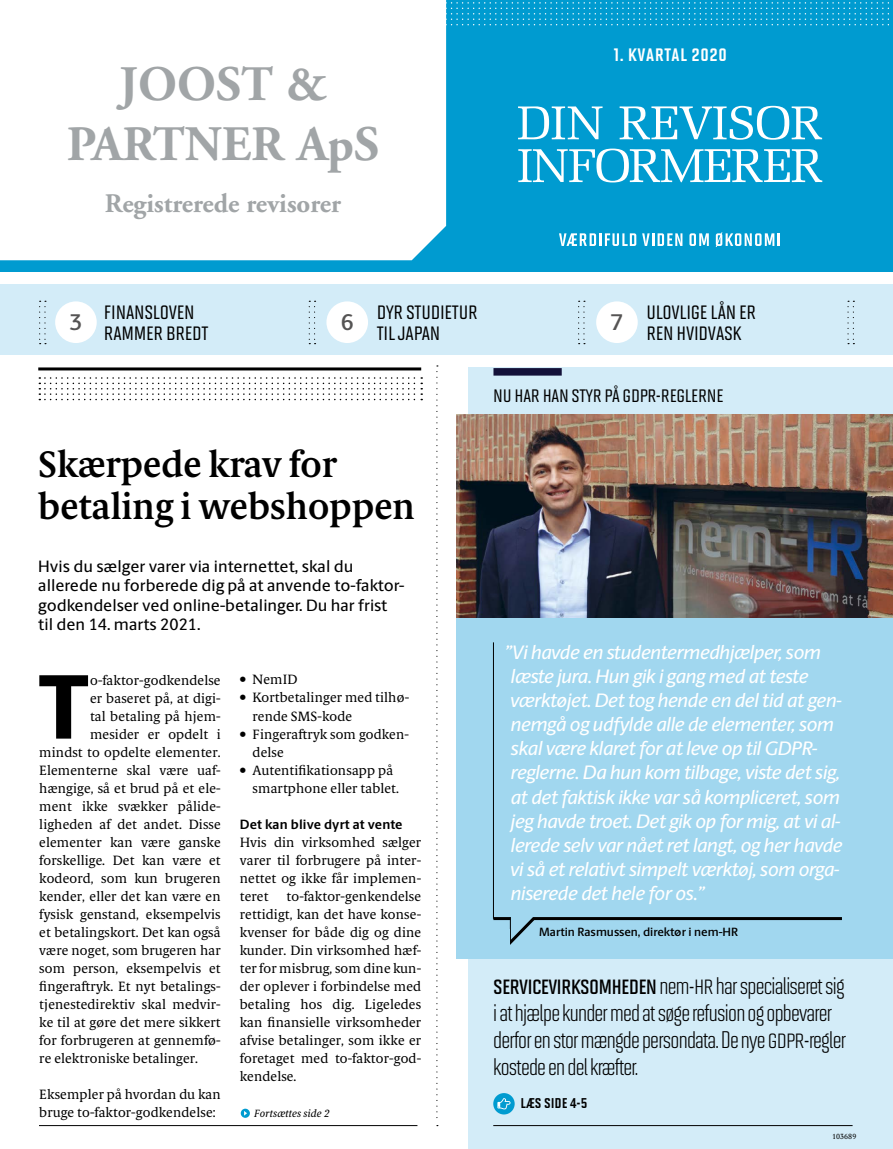
<style>
.page{position:relative;width:893px;height:1149px;background:#fff}
.page>*{position:absolute;margin:0;border:0;box-sizing:border-box;transform-origin:0 0}
.t1{font:800 91.8px "Berling Sans";color:#000}
.t2{font:700 49.5px/59.4px "Adobe Garamond";color:#a1a5a7;text-align:center}
.t3{font:600 36.9px/42.6px "Berling Serif Text";color:#000}
.t4{font:700 26.85px "Adobe Garamond";color:#a1a5a7}
.t5{font:24px/27px "Solano Gothic MVB";letter-spacing:-.03em;color:#000}
.t6{font:600 22.8px "Berling Sans";color:#555454}
.t7{font:22.5px/21px "Solano Gothic MVB Md SC";letter-spacing:-.01em;color:#000}
.t8{font:21px "Solano Gothic MVB Md SC";letter-spacing:-.01em;color:#000}
.t9{font:21px "Solano Gothic MVB Bd SC";letter-spacing:.03em;color:#fff}
.t10{font:italic 500 19.5px/24px "Berling Sans";letter-spacing:-.02em;color:#fff}
.t11{font:500 16.5px/19.5px "Berling Sans";color:#000}
.t12{font:16.5px "Solano Gothic MVB Bd SC";color:#000}
.t13{font:13.5px/18px "Berling Serif Text";letter-spacing:.01em;color:#000}
.t14{font:700 13.5px "Berling Sans";letter-spacing:.01em;color:#000}
.t15{font:600 12px "Berling Sans";color:#000}
.t16{font:italic 10.5px "Berling Serif Text";letter-spacing:.01em;color:#000}
.t17{font:7.5px "Berling Serif Text";color:#000}
.s1{font-family:"Solano Gothic MVB Sb SC"}
.s2{font-family:"Solano Gothic MVB Rg SC"}
</style>
<div class="page">
<div style="left:468px;top:367px;width:425px;height:781px;background:#d3ecf8"></div>
<div style="left:0;top:284px;width:893px;height:70px;background:#d3ecf8"></div>
<svg style="left:847px;top:300px;width:7px;height:44px"></svg>
<svg style="left:436px;top:365px;width:2px;height:753px"></svg>
<div style="left:493px;top:368px;width:69px;height:7px;background:#131139"></div>
<hr style="left:493px;top:1124px;width:360px;height:1px;background:#000">
<hr style="left:39px;top:1124px;width:378px;height:1px;background:#000">
<svg style="left:493px;top:1092px;width:22px;height:22px"></svg>
<svg style="left:497px;top:1097px;width:13px;height:11px"></svg>
<div style="left:55px;top:301px;width:42px;height:42px;background:#fff;border-radius:50%"></div>
<svg style="left:39px;top:300px;width:7px;height:44px"></svg>
<div style="left:326px;top:301px;width:42px;height:42px;background:#fff;border-radius:50%"></div>
<svg style="left:309px;top:300px;width:7px;height:44px"></svg>
<div style="left:596px;top:301px;width:42px;height:42px;background:#fff;border-radius:50%"></div>
<svg style="left:578px;top:300px;width:7px;height:44px"></svg>
<img style="left:456px;top:415px;width:437px;height:203px">
<div style="left:456px;top:618px;width:437px;height:340px;background:#a1d7ef"></div>
<hr style="left:493px;top:642px;width:1px;height:276px;background:#000">
<svg style="left:493px;top:917px;width:349px;height:28px"></svg>
<div style="left:488px;top:928px;width:22px;height:19px;background:#a1d7ef"></div>
<svg style="left:241px;top:1108px;width:9px;height:9px"></svg>
<svg style="left:244px;top:1110px;width:3px;height:5px"></svg>
<hr style="left:38px;top:367px;width:383px;height:3px;background:#000">
<svg style="left:39px;top:377px;width:383px;height:23px"></svg>
<div style="left:0;top:0;width:893px;height:271px;background:#009bd0"></div>
<div style="left:0;top:0;width:446px;height:260px;background:#fff"></div>
<svg style="left:518px;top:148px;width:304px;height:34px"></svg>
<svg style="left:518px;top:106px;width:304px;height:34px"></svg>
<svg style="left:559px;top:233px;width:77px;height:13px"></svg>
<svg style="left:642px;top:233px;width:40px;height:13px"></svg>
<svg style="left:689px;top:233px;width:20px;height:13px"></svg>
<svg style="left:716px;top:232px;width:64px;height:15px"></svg>
<svg style="left:230px;top:0;width:659px;height:25px"></svg>
<h2 class="t2" style="left:67px;top:56px;width:314px">JOOST &amp;<br>PARTNER ApS</h2>
<h3 class="t4" style="left:105px;top:189px;width:238px">Registrerede revisorer</h3>
<h3 class="t9" style="left:613px;top:42px;width:115px">1. KVARTAL 2020</h3>
<h3 class="t6" style="left:69px;top:308px;width:15px">3</h3>
<h3 class="t7" style="left:377px;top:301px;width:102px">DYR STUDIETUR<br>TIL JAPAN</h3>
<h3 class="t7" style="left:104px;top:301px;width:106px">FINANSLOVEN<br>RAMMER BREDT</h3>
<h3 class="t6" style="left:341px;top:308px;width:15px">6</h3>
<h3 class="t6" style="left:610px;top:308px;width:15px">7</h3>
<h3 class="t7" style="left:646px;top:301px;width:111px">ULOVLIGE LÅN ER<br>REN HVIDVASK</h3>
<h3 class="t8" style="left:493px;top:383px;width:232px">NU HAR HAN STYR PÅ GDPR-REGLERNE</h3>
<h3 class="t3" style="left:38px;top:443px;width:378px">Skærpede krav for betaling i webshoppen</h3>
<p class="t11" style="left:38px;top:556px;width:367px">Hvis du sælger varer via internettet, skal du allerede nu forberede dig på at anvende to-faktor&shy;godkendelser ved online-betalinger. Du har frist til den 14. marts 2021.</p>
<h1 class="t1" style="left:38px;top:650px;width:52px">T</h1>
<p class="t13" style="left:90px;top:670px;width:132px">o-faktor-godkendelse</p>
<p class="t13" style="left:90px;top:688px;width:132px">er baseret på, at digi-</p>
<p class="t13" style="left:90px;top:706px;width:132px">tal betaling på hjem-</p>
<p class="t13" style="left:90px;top:724px;width:132px">mesider er opdelt i</p>
<p class="t13" style="left:39px;top:742px;width:183px">mindst to opdelte elementer.</p>
<p class="t13" style="left:39px;top:760px;width:183px">Elementerne skal være uaf-</p>
<p class="t13" style="left:39px;top:778px;width:183px">hængige, så et brud på et ele-</p>
<p class="t13" style="left:39px;top:796px;width:183px">ment ikke svækker pålide-</p>
<p class="t13" style="left:39px;top:814px;width:183px">ligheden af det andet. Disse</p>
<p class="t13" style="left:39px;top:832px;width:183px">elementer kan være ganske</p>
<p class="t13" style="left:39px;top:850px;width:183px">forskellige. Det kan være et</p>
<p class="t13" style="left:39px;top:868px;width:183px">kodeord, som kun brugeren</p>
<p class="t13" style="left:39px;top:886px;width:183px">kender, eller det kan være en</p>
<p class="t13" style="left:39px;top:904px;width:183px">fysisk genstand, eksempelvis</p>
<p class="t13" style="left:39px;top:922px;width:183px">et betalingskort. Det kan også</p>
<p class="t13" style="left:39px;top:940px;width:183px">være noget, som brugeren har</p>
<p class="t13" style="left:39px;top:958px;width:183px">som person, eksempelvis et</p>
<p class="t13" style="left:39px;top:976px;width:183px">fingeraftryk. Et nyt betalings-</p>
<p class="t13" style="left:39px;top:994px;width:183px">tjenestedirektiv skal medvir-</p>
<p class="t13" style="left:39px;top:1012px;width:183px">ke til at gøre det mere sikkert</p>
<p class="t13" style="left:39px;top:1030px;width:183px">for forbrugeren at gennemfø-</p>
<p class="t13" style="left:39px;top:1048px;width:160px">re elektroniske betalinger.</p>
<p class="t13" style="left:39px;top:1084px;width:183px">Eksempler på hvordan du kan bruge to-faktor-godkendelse:</p>
<p class="t13" style="left:240px;top:670px;width:59px">• NemID</p>
<p class="t13" style="left:253px;top:688px;width:158px;text-indent:-13px">• Kortbetalinger med tilhø&shy;rende SMS-kode</p>
<p class="t13" style="left:253px;top:724px;width:158px;text-indent:-13px">• Fingeraftryk som godken&shy;delse</p>
<p class="t13" style="left:253px;top:760px;width:148px;text-indent:-13px">• Autentifikationsapp på smartphone eller tablet.</p>
<p class="t14" style="left:240px;top:815px;width:164px">Det kan blive dyrt at vente</p>
<p class="t13" style="left:240px;top:832px;width:183px;text-align:justify">Hvis din virksomhed sælger varer til forbrugere på inter&shy;nettet og ikke får implemen&shy;teret</p>
<p class="t13" style="left:240px;top:886px;width:183px;text-align:justify;text-indent:47px">to-faktor-genkendelse rettidigt, kan det have konse&shy;kvenser for både dig og dine kunder. Din virksomhed hæf&shy;ter for misbrug, som dine kun&shy;der oplever i forbindelse med betaling hos dig. Ligeledes kan finansielle virksomheder afvise betalinger, som ikke er foretaget med to-faktor-god&shy;kendelse.</p>
<p class="t16" style="left:254px;top:1106px;width:77px">Fortsættes side 2</p>
<p class="t10" style="left:505px;top:640px;width:339px">”Vi havde en studentermedhjælper, som læste jura. Hun gik i gang med at teste værktøjet. Det tog hende en del tid at gen&shy;nemgå og udfylde alle de elementer, som skal være klaret for at leve op til GDPR&shy;reglerne. Da hun kom tilbage, viste det sig, at det faktisk ikke var så kompliceret, som jeg havde troet. Det gik op for mig, at vi al&shy;lerede selv var nået ret langt, og her havde vi så et relativt simpelt værktøj, som orga&shy;niserede det hele for os.”</p>
<p class="t15" style="left:539px;top:924px;width:200px">Martin Rasmussen, direktør i nem-HR</p>
<h3 class="t5" style="left:493px;top:971px;width:354px"><span class="s1">SERVICEVIRKSOMHEDEN</span> nem-<span class="s2">hr</span> har specialiseret sig i at hjælpe kunder med at søge refusion og opbevarer derfor en stor mængde persondata. De nye <span class="s2">gdpr</span>-regler kostede en del kræfter.</h3>
<p class="t12" style="left:520px;top:1092px;width:68px">LÆS SIDE 4-5</p>
<p class="t17" style="left:832px;top:1131px;width:26px">103689</p>
</div>
